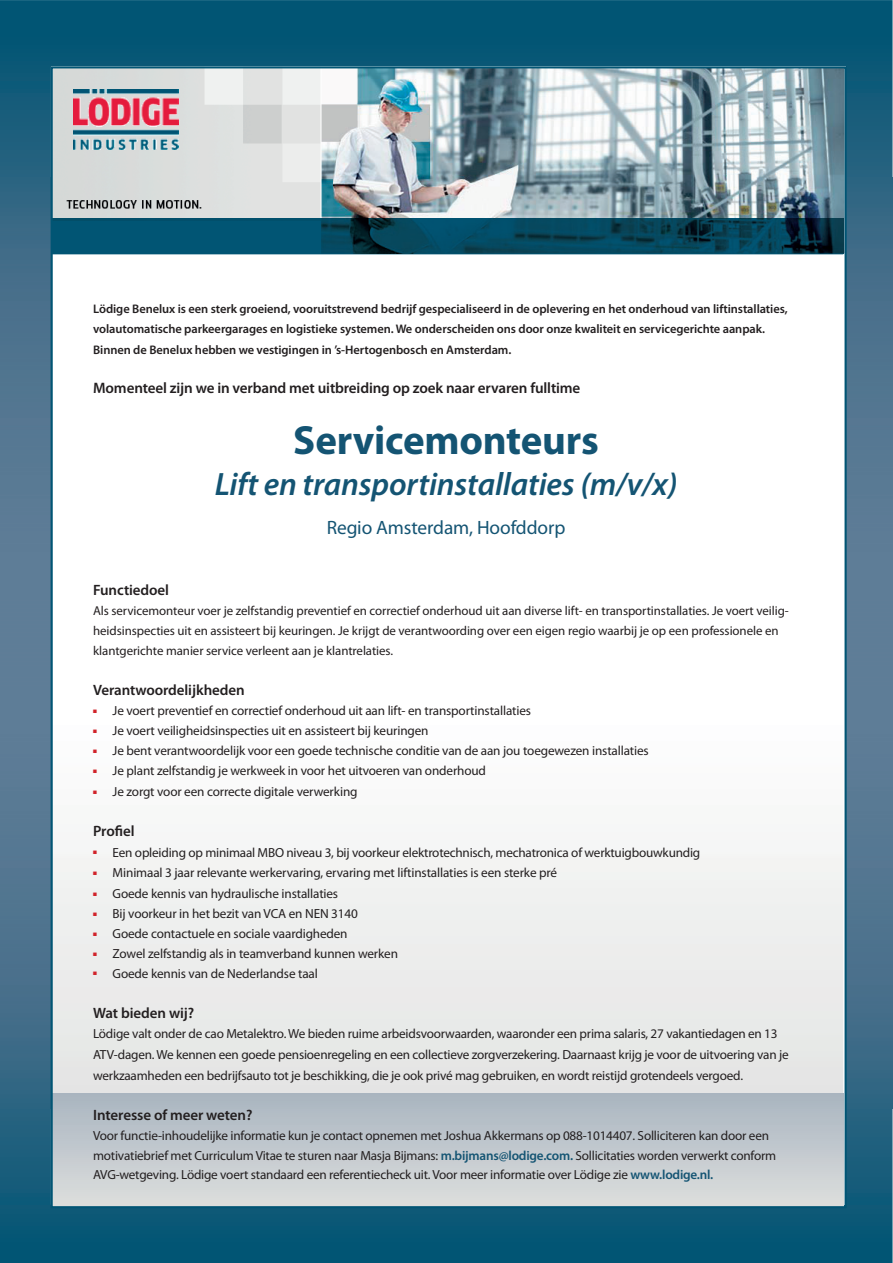
<style>
.page{position:relative;width:893px;height:1263px;background:#fff}
.page>*{position:absolute;margin:0;border:0;box-sizing:border-box;transform-origin:0 0}
.t1{font:700 40.95px "Myriad Pro";letter-spacing:-.005em;color:#145473}
.t2{font:italic 600 32.4px "Myriad Pro";letter-spacing:-.005em;color:#145473}
.t3{font:19.35px "Myriad Pro";letter-spacing:-.005em;color:#145473}
.t4{font:600 15.15px "Myriad Pro";letter-spacing:-.01em;color:#231f20}
.t5{font:600 15px "Myriad Pro";letter-spacing:-.005em;color:#231f20}
.t6{font:13.2px/20.7px "Myriad Pro";letter-spacing:-.015em;color:#231f20}
.t7{font:12.9px/20px "Myriad Pro";letter-spacing:-.005em;color:#231f20}
.t8{font:600 12.45px/20.7px "Myriad Pro";letter-spacing:-.005em;color:#231f20}
.s1{font-weight:600;color:#145473}
</style>
<div class="page">
<svg style="left:0;top:1109px;width:892px;height:154px;background:#0c5977"></svg>
<svg style="left:0;top:0;width:892px;height:177px;background:#075776"></svg>
<img style="left:0;top:177px;width:51px;height:932px">
<img style="left:847px;top:177px;width:45px;height:932px">
<div style="left:51px;top:67px;width:795px;height:1138px;background:#fff"></div>
<img style="left:54px;top:69px;width:266px;height:149px">
<img style="left:73px;top:89px;width:105px;height:60px">
<img style="left:322px;top:69px;width:522px;height:185px">
<div style="left:54px;top:218px;width:268px;height:36px;background:#015574"></div>
<img style="left:54px;top:218px;width:267px;height:2px">
<img style="left:322px;top:218px;width:521px;height:36px">
<div style="left:54px;top:854px;width:789px;height:239px;background:#ebebeb"></div>
<div style="left:52px;top:1093px;width:791px;height:112px;background:linear-gradient(to bottom,#a9b4c0,#dbdddc)"></div>
<p class="t8" style="left:93px;top:298px;width:696px">Lödige Benelux is een sterk groeiend, vooruitstrevend bedrijf gespecialiseerd in de oplevering en het onderhoud van liftinstallaties, volautomatische parkeergarages en logistieke systemen. We onderscheiden ons door onze kwaliteit en servicegerichte aanpak.<br>Binnen de Benelux hebben we vestigingen in ’s-Hertogenbosch en Amsterdam.</p>
<p class="t4" style="left:93px;top:378px;width:489px">Momenteel zijn we in verband met uitbreiding op zoek naar ervaren fulltime</p>
<h1 class="t1" style="left:293px;top:413px;width:307px">Servicemonteurs</h1>
<h2 class="t2" style="left:215px;top:464px;width:464px">Lift en transportinstallaties (m/v/x)</h2>
<h3 class="t3" style="left:327px;top:516px;width:240px">Regio Amsterdam, Hoofddorp</h3>
<p class="t5" style="left:93px;top:580px;width:77px">Functiedoel</p>
<p class="t7" style="left:93px;top:600px;width:697px">Als servicemonteur voer je zelfstandig preventief en correctief onderhoud uit aan diverse lift- en transportinstallaties. Je voert veilig&shy;heidsinspecties uit en assisteert bij keuringen. Je krijgt de verantwoording over een eigen regio waarbij je op een professionele en klantgerichte manier service verleent aan je klantrelaties.</p>
<p class="t5" style="left:93px;top:681px;width:153px">Verantwoordelijkheden</p>
<p class="t6" style="left:93px;top:700px;width:439px"><sup>■</sup> Je voert preventief en correctief onderhoud uit aan lift- en transportinstallaties</p>
<p class="t6" style="left:93px;top:720px;width:337px"><sup>■</sup> Je voert veiligheidsinspecties uit en assisteert bij keuringen</p>
<p class="t6" style="left:93px;top:740px;width:557px"><sup>■</sup> Je bent verantwoordelijk voor een goede technische conditie van de aan jou toegewezen installaties</p>
<p class="t6" style="left:93px;top:760px;width:394px"><sup>■</sup> Je plant zelfstandig je werkweek in voor het uitvoeren van onderhoud</p>
<p class="t6" style="left:93px;top:781px;width:266px"><sup>■</sup> Je zorgt voor een correcte digitale verwerking</p>
<p class="t5" style="left:93px;top:821px;width:43px">Profiel</p>
<p class="t6" style="left:93px;top:841px;width:609px"><sup>■</sup> Een opleiding op minimaal MBO niveau 3, bij voorkeur elektrotechnisch, mechatronica of werktuigbouwkundig</p>
<p class="t6" style="left:93px;top:862px;width:466px"><sup>■</sup> Minimaal 3 jaar relevante werkervaring, ervaring met liftinstallaties is een sterke pré</p>
<p class="t6" style="left:93px;top:883px;width:247px"><sup>■</sup> Goede kennis van hydraulische installaties</p>
<p class="t6" style="left:93px;top:903px;width:266px"><sup>■</sup> Bij voorkeur in het bezit van VCA en NEN 3140</p>
<p class="t6" style="left:93px;top:923px;width:256px"><sup>■</sup> Goede contactuele en sociale vaardigheden</p>
<p class="t6" style="left:93px;top:943px;width:306px"><sup>■</sup> Zowel zelfstandig als in teamverband kunnen werken</p>
<p class="t6" style="left:93px;top:963px;width:226px"><sup>■</sup> Goede kennis van de Nederlandse taal</p>
<p class="t5" style="left:93px;top:1003px;width:103px">Wat bieden wij?</p>
<p class="t6" style="left:93px;top:1023px;width:697px">Lödige valt onder de cao Metalektro. We bieden ruime arbeidsvoorwaarden, waaronder een prima salaris, 27 vakantiedagen en 13<br>ATV-dagen. We kennen een goede pensioenregeling en een collectieve zorgverzekering. Daarnaast krijg je voor de uitvoering van je werkzaamheden een bedrijfsauto tot je beschikking, die je ook privé mag gebruiken, en wordt reistijd grotendeels vergoed.</p>
<p class="t5" style="left:93px;top:1105px;width:161px">Interesse of meer weten?</p>
<p class="t6" style="left:93px;top:1125px;width:685px;line-height:20px">Voor functie-inhoudelijke informatie kun je contact opnemen met Joshua Akkermans op 088-1014407. Solliciteren kan door een motivatiebrief met Curriculum Vitae te sturen naar Masja Bijmans: <span class="s1">m.bijmans@lodige.com.</span> Sollicitaties worden verwerkt conform<br>AVG-wetgeving. Lödige voert standaard een referentiecheck uit. Voor meer informatie over Lödige zie <span class="s1">www.lodige.nl.</span></p>
</div>
